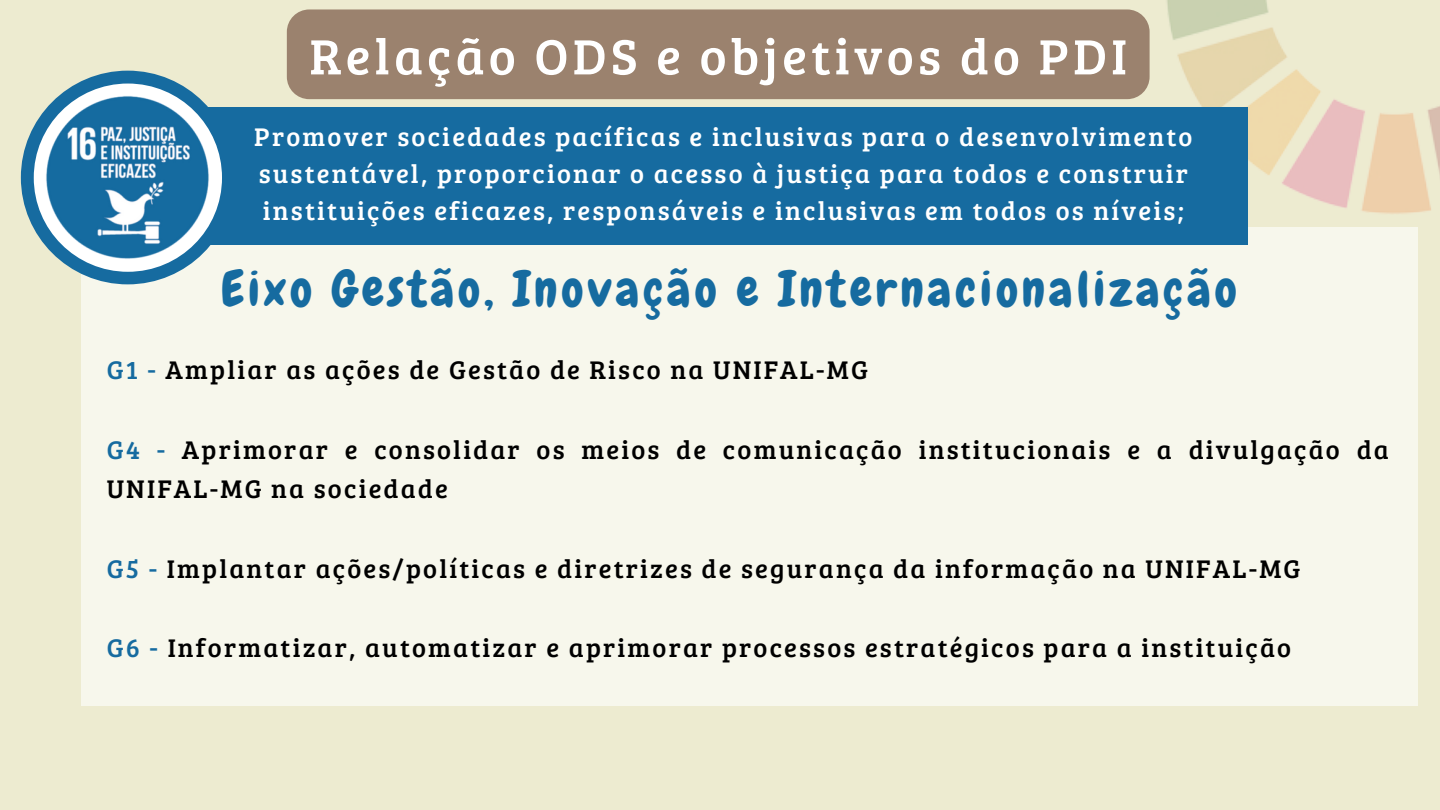
<style>
.page{position:relative;width:1440px;height:810px;background:#edebd0}
.page>*{position:absolute;margin:0;border:0;box-sizing:border-box;transform-origin:0 0}
.t1{font:51.1px "Bree Serif";letter-spacing:.085em;color:#fff}
.t2{font:49.4px "Chewy";letter-spacing:.085em;color:#166ba0}
.t3{font:26.4px/39.8px "Bree Serif";letter-spacing:.085em;color:#000}
.t4{font:26.4px/36.8px "Bree Serif";letter-spacing:.085em;color:#fff}
.s1{color:#166ba0}
</style>
<div class="page">
<img style="left:1132px;top:0;width:308px;height:227px">
<div style="left:81px;top:227px;width:1336px;height:478px;background:#f7f7ec"></div>
<div style="left:104px;top:107px;width:1143px;height:137px;background:#166ba0"></div>
<div style="left:21px;top:71px;width:214px;height:213px;background:#166ba0;border-radius:50%"></div>
<div style="left:34px;top:84px;width:188px;height:188px;background:#fff;border-radius:50%"></div>
<img style="left:45px;top:95px;width:166px;height:165px;border-radius:50%">
<div style="left:287px;top:9px;width:863px;height:90px;background:#9b826e;border-radius:22px"></div>
<h1 class="t1" style="left:309px;top:19px;width:819px">Relação ODS e objetivos do PDI</h1>
<p class="t4" style="left:254px;top:117px;width:940px">Promover sociedades pacíficas e inclusivas para o desenvolvimento sustentável, proporcionar o acesso à justiça para todos e construir instituições eficazes, responsáveis e inclusivas em todos os níveis;</p>
<h2 class="t2" style="left:221px;top:258px;width:1017px">Eixo Gestão, Inovação e Internacionalização</h2>
<p class="t3" style="left:107px;top:349px;width:763px"><span class="s1">G1 -</span> Ampliar as ações de Gestão de Risco na UNIFAL-MG</p>
<p class="t3" style="left:107px;top:428px;width:1284px"><span class="s1">G4 -</span> Aprimorar e consolidar os meios de comunicação institucionais e a divulgação da<br>UNIFAL-MG na sociedade</p>
<p class="t3" style="left:107px;top:547px;width:1195px"><span class="s1">G5 -</span> Implantar ações/políticas e diretrizes de segurança da informação na UNIFAL-MG</p>
<p class="t3" style="left:107px;top:627px;width:1186px"><span class="s1">G6 -</span> Informatizar, automatizar e aprimorar processos estratégicos para a instituição</p>
</div>
